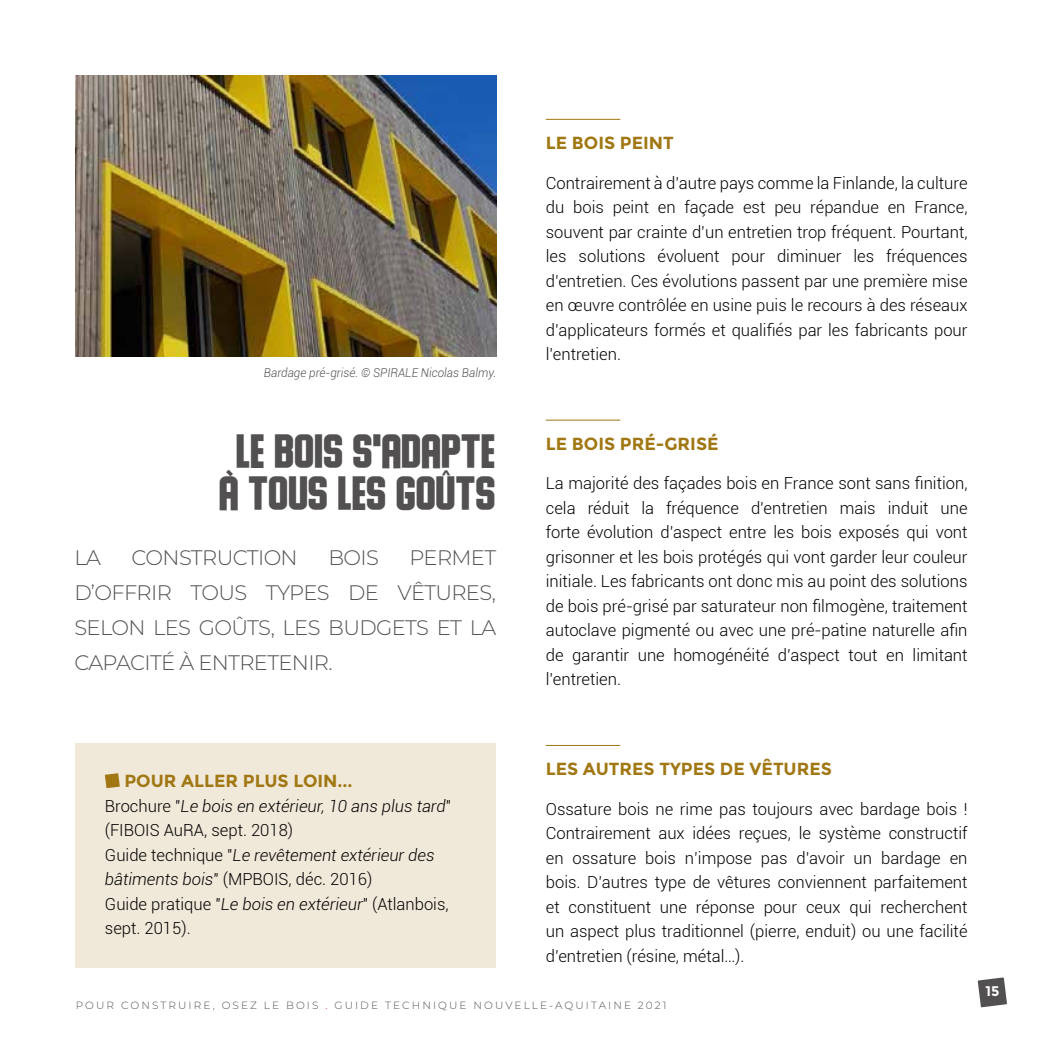
<style>
.page{position:relative;width:1042px;height:1042px;background:#fff}
.page>*{position:absolute;margin:0;border:0;box-sizing:border-box;transform-origin:0 0}
.t1{font:700 38.5px/42px "Ponter";color:#525050;text-align:center}
.t2{font:300 21px/35px "Montserrat";letter-spacing:-.03em;color:#525050;text-align:justify}
.t3{font:700 17.5px "Montserrat";color:#a17713}
.t4{font:900 17.5px "Roboto";color:#525050;scale:.67 1}
.t5{font:300 16.62px/24.5px "Roboto";color:#000;text-align:justify}
.t6{font:700 14px "Montserrat";color:#fff}
.t7{font:italic 300 12.25px "Roboto";color:#525050;scale:.95 1}
.t8{font:300 10.5px "Montserrat";letter-spacing:.2em;color:#525050}
.s1{font-style:italic}
.s2{color:#c31632}
</style>
<div class="page">
<svg style="left:977px;top:977px;width:30px;height:30px"></svg>
<div style="left:75px;top:743px;width:420px;height:224px;background:#f0e8d9"></div>
<img style="left:75px;top:76px;width:422px;height:281px">
<hr style="left:546px;top:119px;width:74px;height:1px;background:#a17713">
<hr style="left:546px;top:420px;width:74px;height:1px;background:#a17713">
<hr style="left:546px;top:745px;width:74px;height:1px;background:#a17713">
<div style="left:105px;top:773px;width:15px;height:15px;background:#a17713;border-radius:2px"></div>
<p class="t7" style="left:264px;top:365px;width:246px">Bardage pré-grisé. © SPIRALE Nicolas Balmy.</p>
<h1 class="t1" style="left:220px;top:429px;width:278px">LE BOIS S'ADAPTE<br>A TOUS LES GOUTS</h1>
<p class="t4" style="left:432px;top:475px;width:10px;rotate:-90deg">&gt;</p>
<p class="t2" style="left:74px;top:539px;width:28px">LA</p>
<p class="t2" style="left:131px;top:539px;width:168px">CONSTRUCTION</p>
<p class="t2" style="left:328px;top:539px;width:52px">BOIS</p>
<p class="t2" style="left:74px;top:539px;width:423px;text-indent:335px">PERMET D’OFFRIR TOUS TYPES DE VÊTURES, SELON LES GOÛTS, LES BUDGETS ET LA CAPACITÉ À ENTRETENIR.</p>
<p class="t3" style="left:546px;top:132px;width:130px">LE BOIS PEINT</p>
<p class="t5" style="left:546px;top:170px;width:423px">Contrairement à d’autre pays comme la Finlande, la culture du bois peint en façade est peu répandue en France, souvent par crainte d’un entretien trop fréquent. Pourtant, les solutions évoluent pour diminuer les fréquences d’entretien. Ces évolutions passent par une première mise en œuvre contrôlée en usine puis le recours à des réseaux d’applicateurs formés et qualifiés par les fabricants pour l’entretien.</p>
<p class="t3" style="left:546px;top:433px;width:174px">LE BOIS PRÉ-GRISÉ</p>
<p class="t5" style="left:546px;top:470px;width:423px">La majorité des façades bois en France sont sans finition, cela réduit la fréquence d’entretien mais induit une forte évolution d’aspect entre les bois exposés qui vont grisonner et les bois protégés qui vont garder leur couleur initiale. Les fabricants ont donc mis au point des solutions de bois pré-grisé par saturateur non filmogène, traitement autoclave pigmenté ou avec une pré-patine naturelle afin de garantir une homogénéité d’aspect tout en limitant l’entretien.</p>
<p class="t3" style="left:124px;top:770px;width:230px">POUR ALLER PLUS LOIN...</p>
<p class="t5" style="left:105px;top:793px;width:348px;text-align:left">Brochure "<span class="s1">Le bois en extérieur, 10 ans plus tard</span>" (FIBOIS AuRA, sept. 2018)<br>Guide technique "<span class="s1">Le revêtement extérieur des bâtiments bois</span>" (MPBOIS, déc. 2016)<br>Guide pratique "<span class="s1">Le bois en extérieur</span>" (Atlanbois, sept. 2015).</p>
<p class="t3" style="left:546px;top:758px;width:288px">LES AUTRES TYPES DE VÊTURES</p>
<p class="t5" style="left:546px;top:796px;width:423px">Ossature bois ne rime pas toujours avec bardage bois !<br>Contrairement aux idées reçues, le système constructif en ossature bois n’impose pas d’avoir un bardage en bois. D’autres type de vêtures conviennent parfaitement et constituent une réponse pour ceux qui recherchent un aspect plus traditionnel (pierre, enduit) ou une facilité d’entretien (résine, métal…).</p>
<p class="t8" style="left:76px;top:998px;width:592px">POUR CONSTRUIRE, OSEZ LE BOIS <span class="s2">.</span> GUIDE TECHNIQUE NOUVELLE-AQUITAINE 2021</p>
<p class="t6" style="left:985px;top:982px;width:15px">15</p>
</div>
